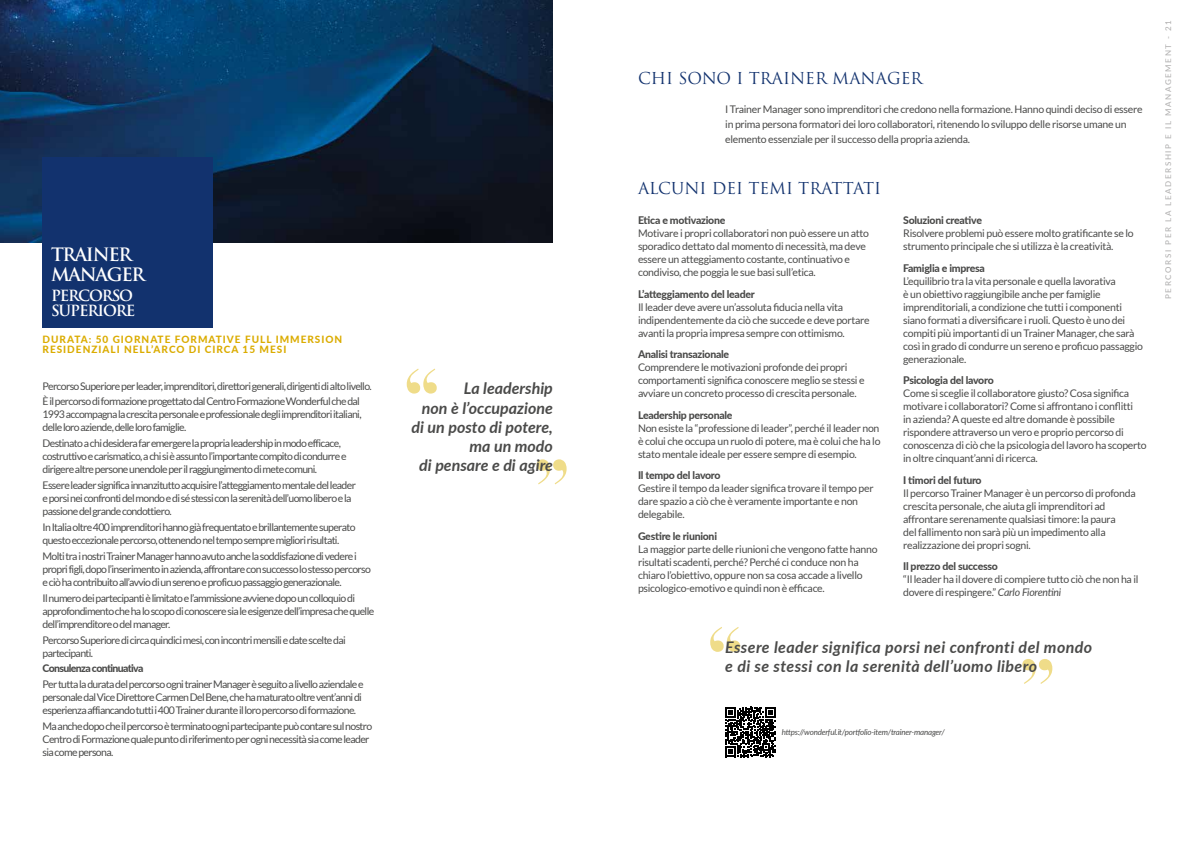
<style>
.page{position:relative;width:1191px;height:842px;background:#fff}
.page>*{position:absolute;margin:0;border:0;box-sizing:border-box;transform-origin:0 0}
.t1{font:700 18px/20px "Trajan Pro";letter-spacing:-.075em;color:#fff}
.t2{font:italic 700 16px/19.2px "Lato";letter-spacing:.015em;color:#4a4a49;text-align:right}
.t3{font:16px "Trajan Pro";color:#12326e}
.t4{font:700 15px/15px "Trajan Pro";letter-spacing:-.075em;color:#fff}
.t5{font:10.5px/13px "Lato";letter-spacing:-.025em;color:#4a4a49}
.t6{font:10.5px/13px "Lato";letter-spacing:-.06em;color:#4a4a49}
.t7{font:800 10.5px "Lato";letter-spacing:-.025em;color:#4a4a49}
.t8{font:800 10.5px "Lato";letter-spacing:-.06em;color:#4a4a49}
.t9{font:800 10px/10px "Lato";letter-spacing:.1em;color:#dbac00}
.t10{font:italic 8px "Lato";letter-spacing:-.025em;color:#4a4a49}
.t11{font:500 8px "Lato";letter-spacing:.2em;color:#b3b2b2}
.s1{font-style:italic}
</style>
<div class="page">
<img style="left:0;top:0;width:553px;height:243px">
<svg style="left:407px;top:369px;width:30px;height:25px"></svg>
<svg style="left:536px;top:459px;width:30px;height:25px"></svg>
<svg style="left:1022px;top:659px;width:30px;height:25px"></svg>
<svg style="left:710px;top:627px;width:30px;height:25px"></svg>
<svg style="left:725px;top:707px;width:50px;height:50px"></svg>
<div style="left:43px;top:158px;width:170px;height:170px;background:#12326e"></div>
<h1 class="t1" style="left:51px;top:245px;width:96px">TRAINER<br>MANAGER</h1>
<h3 class="t4" style="left:51px;top:289px;width:86px">PERCORSO<br>SUPERIORE</h3>
<p class="t9" style="left:43px;top:334px;width:301px">DURATA: 50 GIORNATE FORMATIVE FULL IMMERSION<br>RESIDENZIALI NELL’ARCO DI CIRCA 15 MESI</p>
<p class="t6" style="left:43px;top:378px;width:331px;line-height:15.8px">Percorso Superiore per leader, imprenditori, direttori generali, dirigenti di alto livello.<br>È il percorso di formazione progettato dal Centro Formazione Wonderful che dal</p>
<p class="t6" style="left:43px;top:408px;width:320px">1993 accompagna la crescita personale e professionale degli imprenditori italiani, delle loro aziende, delle loro famiglie.</p>
<p class="t6" style="left:43px;top:437px;width:306px">Destinato a chi desidera far emergere la propria leadership in modo efficace, costruttivo e carismatico, a chi si è assunto l’importante compito di condurre e dirigere altre persone unendole per il raggiungimento di mete comuni.</p>
<p class="t6" style="left:43px;top:479px;width:315px">Essere leader significa innanzitutto acquisire l’atteggiamento mentale del leader e porsi nei confronti del mondo e di sé stessi con la serenità dell’uomo libero e la passione del grande condottiero.</p>
<p class="t6" style="left:43px;top:521px;width:314px">In Italia oltre 400 imprenditori hanno già frequentato e brillantemente superato questo eccezionale percorso, ottenendo nel tempo sempre migliori risultati.</p>
<p class="t6" style="left:43px;top:549px;width:330px">Molti tra i nostri Trainer Manager hanno avuto anche la soddisfazione di vedere i propri figli, dopo l’inserimento in azienda, affrontare con successo lo stesso percorso e ciò ha contribuito all’avvio di un sereno e proficuo passaggio generazionale.</p>
<p class="t6" style="left:43px;top:591px;width:333px">Il numero dei partecipanti è limitato e l’ammissione avviene dopo un colloquio di approfondimento che ha lo scopo di conoscere sia le esigenze dell’impresa che quelle dell’imprenditore o del manager.</p>
<p class="t6" style="left:43px;top:633px;width:305px">Percorso Superiore di circa quindici mesi, con incontri mensili e date scelte dai partecipanti.</p>
<p class="t8" style="left:43px;top:661px;width:102px">Consulenza continuativa</p>
<p class="t6" style="left:43px;top:678px;width:323px">Per tutta la durata del percorso ogni trainer Manager è seguito a livello aziendale e personale dal Vice Direttore Carmen Del Bene, che ha maturato oltre vent’anni di esperienza affiancando tutti i 400 Trainer durante il loro percorso di formazione.</p>
<p class="t6" style="left:43px;top:720px;width:331px">Ma anche dopo che il percorso è terminato ogni partecipante può contare sul nostro<br>Centro di Formazione quale punto di riferimento per ogni necessità sia come leader sia come persona.</p>
<h2 class="t2" style="left:411px;top:378px;width:143px">La leadership<br>non è l’occupazione di un posto di potere, ma un modo<br>di pensare e di agire</h2>
<h2 class="t3" style="left:638px;top:68px;width:286px">CHI SONO I TRAINER MANAGER</h2>
<p class="t5" style="left:725px;top:102px;width:419px;line-height:15px">I Trainer Manager sono imprenditori che credono nella formazione. Hanno quindi deciso di essere in prima persona formatori dei loro collaboratori, ritenendo lo sviluppo delle risorse umane un elemento essenziale per il successo della propria azienda.</p>
<h2 class="t3" style="left:638px;top:179px;width:245px">ALCUNI DEI TEMI TRATTATI</h2>
<p class="t7" style="left:638px;top:213px;width:89px">Etica e motivazione</p>
<p class="t5" style="left:638px;top:227px;width:232px">Motivare i propri collaboratori non può essere un atto sporadico dettato dal momento di necessità, ma deve essere un atteggiamento costante, continuativo e condiviso, che poggia le sue basi sull’etica.</p>
<p class="t7" style="left:638px;top:286px;width:118px">L’atteggiamento del leader</p>
<p class="t5" style="left:638px;top:300px;width:233px">Il leader deve avere un’assoluta fiducia nella vita indipendentemente da ciò che succede e deve portare avanti la propria impresa sempre con ottimismo.</p>
<p class="t7" style="left:638px;top:347px;width:93px">Analisi transazionale</p>
<p class="t5" style="left:638px;top:361px;width:228px">Comprendere le motivazioni profonde dei propri comportamenti significa conoscere meglio se stessi e avviare un concreto processo di crescita personale.</p>
<p class="t7" style="left:638px;top:407px;width:96px">Leadership personale</p>
<p class="t5" style="left:638px;top:421px;width:244px;text-align:justify">Non esiste la “professione di leader”, perché il leader non è colui che occupa un ruolo di potere, ma è colui che ha lo stato mentale ideale per essere sempre di esempio.</p>
<p class="t7" style="left:638px;top:468px;width:84px">Il tempo del lavoro</p>
<p class="t5" style="left:638px;top:482px;width:237px">Gestire il tempo da leader significa trovare il tempo per dare spazio a ciò che è veramente importante e non delegabile.</p>
<p class="t7" style="left:638px;top:528px;width:81px">Gestire le riunioni</p>
<p class="t5" style="left:638px;top:542px;width:241px">La maggior parte delle riunioni che vengono fatte hanno risultati scadenti, perché? Perché ci conduce non ha chiaro l’obiettivo, oppure non sa cosa accade a livello psicologico-emotivo e quindi non è efficace.</p>
<p class="t7" style="left:903px;top:213px;width:80px">Soluzioni creative</p>
<p class="t5" style="left:903px;top:227px;width:232px">Risolvere problemi può essere molto gratificante se lo strumento principale che si utilizza è la creatività.</p>
<p class="t7" style="left:903px;top:260px;width:83px">Famiglia e impresa</p>
<p class="t5" style="left:903px;top:274px;width:241px">L’equilibrio tra la vita personale e quella lavorativa<br>è un obiettivo raggiungibile anche per famiglie imprenditoriali, a condizione che tutti i componenti siano formati a diversificare i ruoli. Questo è uno dei compiti più importanti di un Trainer Manager, che sarà così in grado di condurre un sereno e proficuo passaggio generazionale.</p>
<p class="t7" style="left:903px;top:373px;width:92px">Psicologia del lavoro</p>
<p class="t5" style="left:903px;top:387px;width:245px">Come si sceglie il collaboratore giusto? Cosa significa motivare i collaboratori? Come si affrontano i conflitti<br>in azienda? A queste ed altre domande è possibile rispondere attraverso un vero e proprio percorso di conoscenza di ciò che la psicologia del lavoro ha scoperto in oltre cinquant’anni di ricerca.</p>
<p class="t7" style="left:903px;top:472px;width:80px">I timori del futuro</p>
<p class="t5" style="left:903px;top:486px;width:234px">Il percorso Trainer Manager è un percorso di profonda crescita personale, che aiuta gli imprenditori ad affrontare serenamente qualsiasi timore: la paura<br>del fallimento non sarà più un impedimento alla realizzazione dei propri sogni.</p>
<p class="t7" style="left:903px;top:559px;width:96px">Il prezzo del successo</p>
<p class="t5" style="left:903px;top:573px;width:237px">“Il leader ha il dovere di compiere tutto ciò che non ha il dovere di respingere.” <span class="s1">Carlo Fiorentini</span></p>
<h2 class="t2" style="left:725px;top:637px;width:368px;text-align:left">Essere leader significa porsi nei confronti del mondo e di se stessi con la serenità dell’uomo libero</h2>
<p class="t11" style="left:1162px;top:299px;width:281px;rotate:-90deg">PERCORSI PER LA LEADERSHIP E IL MANAGEMENT - 21</p>
<p class="t10" style="left:781px;top:726px;width:165px">https://wonderful.it/portfolio-item/trainer-manager/</p>
</div>
